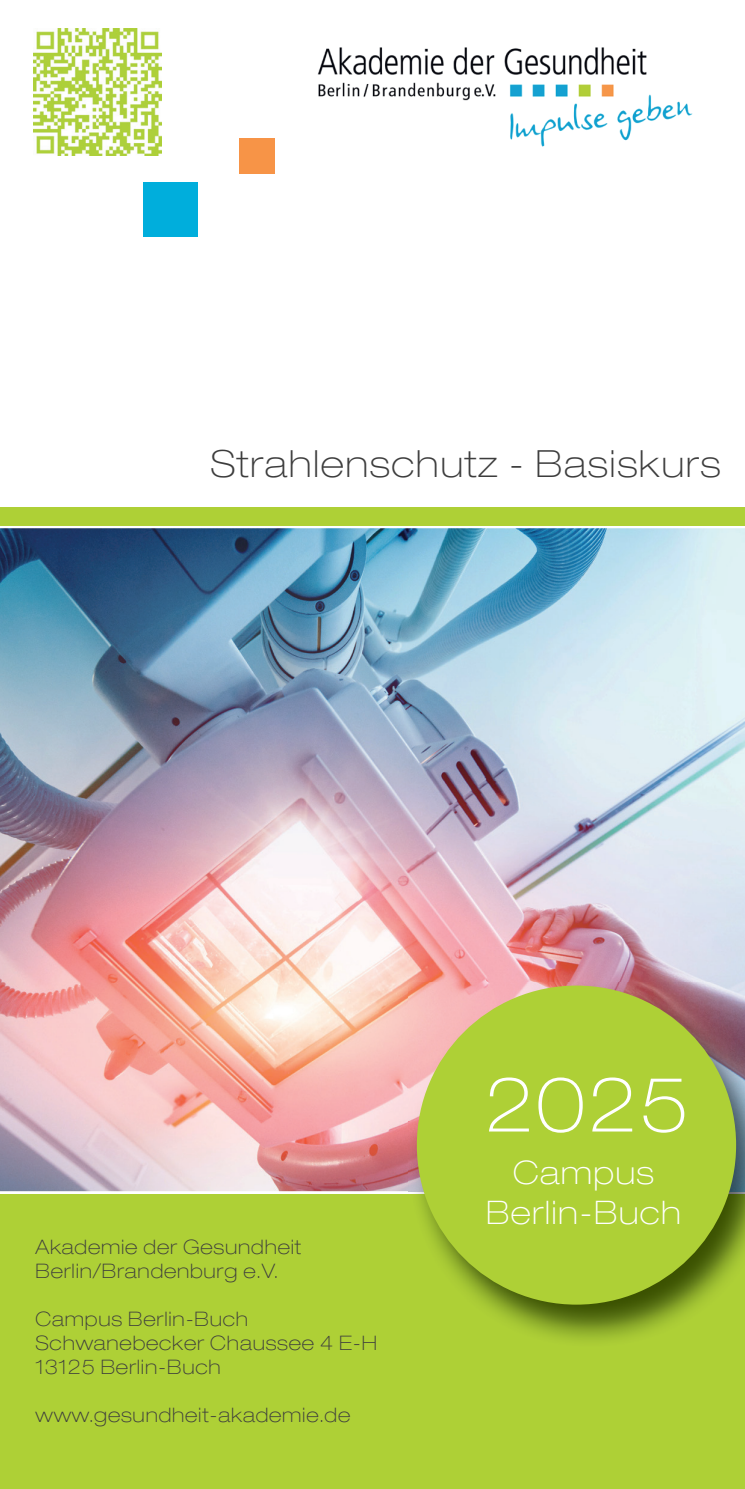
<style>
.page{position:relative;width:745px;height:1489px;background:#fff}
.page>*{position:absolute;margin:0;border:0;box-sizing:border-box;transform-origin:0 0}
.t1{font:100 expanded 75px "Helvetica Neue LT Pro";color:#fff}
.t2{font:100 expanded 37.5px "Helvetica Neue LT Pro";letter-spacing:.04em;color:#3d3d3d}
.t3{font:100 expanded 32.5px/39px "Helvetica Neue LT Pro";letter-spacing:.04em;color:#fff;text-align:center}
.t4{font:100 expanded 20px/24px "Helvetica Neue LT Pro";letter-spacing:.04em;color:#3d3d3d}
</style>
<div class="page">
<img style="left:317px;top:47px;width:376px;height:100px">
<img style="left:34px;top:28px;width:127px;height:128px">
<div style="left:0;top:507px;width:744px;height:18px;background:#aed036"></div>
<img style="left:0;top:528px;width:744px;height:663px">
<div style="left:0;top:1194px;width:744px;height:294px;background:#aed036"></div>
<img style="left:408px;top:982px;width:336px;height:358px">
<div style="left:416px;top:985px;width:319px;height:319px;background:#aed036;border-radius:50%"></div>
<div style="left:143px;top:182px;width:54px;height:54px;background:#00aedc"></div>
<div style="left:239px;top:138px;width:36px;height:36px;background:#f79447"></div>
<h2 class="t2" style="left:210px;top:441px;width:511px">Strahlenschutz - Basiskurs</h2>
<p class="t4" style="left:35px;top:1234px;width:267px">Akademie der Gesundheit<br>Berlin/Brandenburg e.V.</p>
<p class="t4" style="left:35px;top:1306px;width:343px">Campus Berlin-Buch<br>Schwanebecker Chaussee 4 E-H<br>13125 Berlin-Buch</p>
<p class="t4" style="left:35px;top:1402px;width:316px">www.gesundheit-akademie.de</p>
<h1 class="t1" style="left:484px;top:1058px;width:205px">2025</h1>
<h3 class="t3" style="left:486px;top:1152px;width:196px">Campus<br>Berlin-Buch</h3>
</div>
